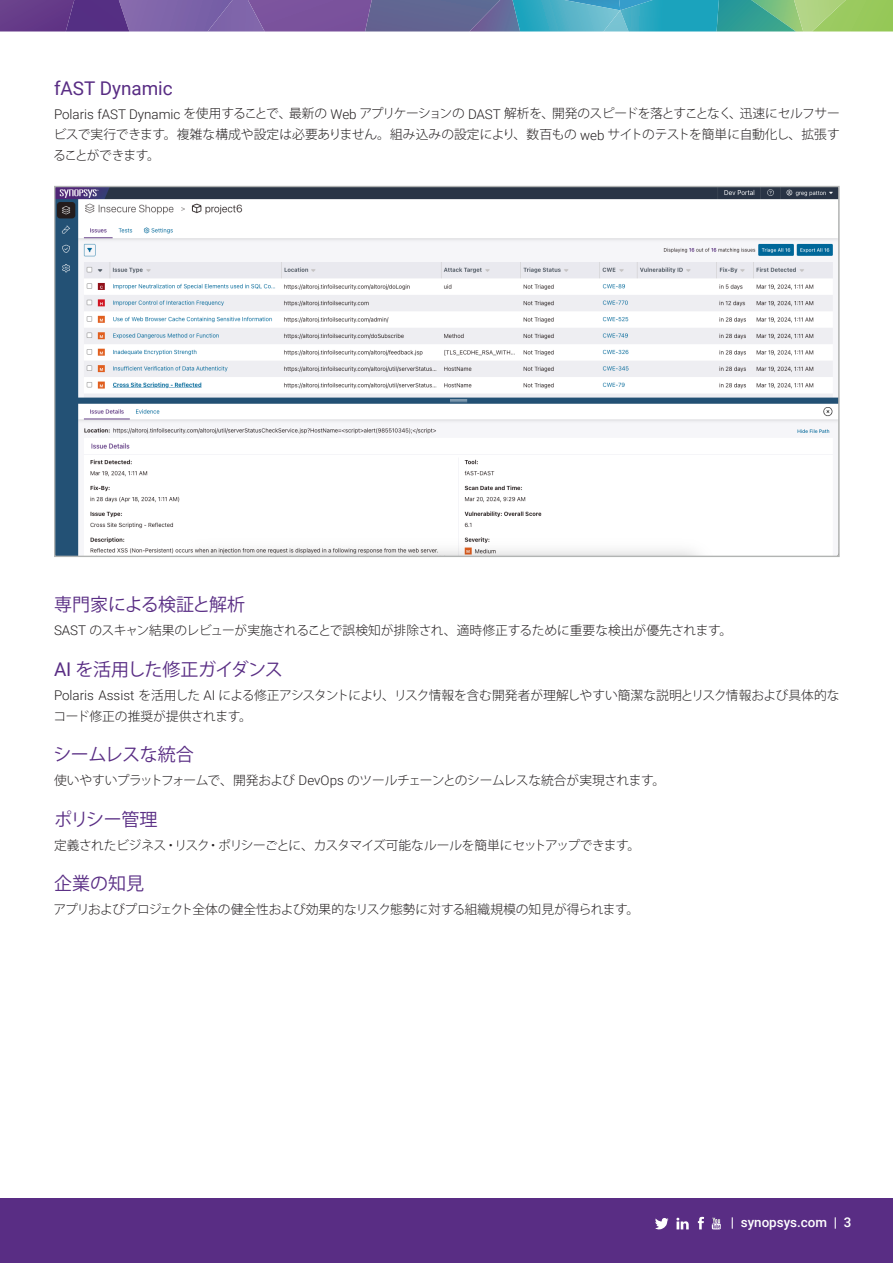
<style>
.page{position:relative;width:893px;height:1263px;background:#fff}
.page>*{position:absolute;margin:0;border:0;box-sizing:border-box;transform-origin:0 0}
.t1{font:18.9px "Roboto";color:#592d84}
.t2{font:18px "Koz Go Pro";letter-spacing:-.03em;color:#592d84}
.t3{font:500 13.35px "Roboto";color:#fff}
.t4{font:300 12.75px/21px "Koz Go Pro";letter-spacing:-.03em;color:#231f20;text-align:justify}
.t5{font:300 12.75px "Koz Go Pro";letter-spacing:-.01em;color:#231f20}
.s1{font-family:"Roboto";font-size:13.35px}
.s2{font-family:"Roboto";font-size:18.9px}
</style>
<div class="page">
<div style="left:0;top:1198px;width:893px;height:65px;background:#592d84"></div>
<svg style="left:655px;top:1218px;width:13px;height:12px"></svg>
<svg style="left:698px;top:1216px;width:6px;height:13px"></svg>
<svg style="left:712px;top:1218px;width:9px;height:11px"></svg>
<svg style="left:676px;top:1218px;width:13px;height:11px"></svg>
<svg style="left:0;top:0;width:893px;height:32px;background:#667f9d"></svg>
<img style="left:56px;top:188px;width:782px;height:367px">
<h1 class="t1" style="left:54px;top:75px;width:120px">fAST Dynamic</h1>
<p class="t4" style="left:53px;top:103px;width:788px"><span class="s1">Polaris fAST Dynamic</span> を使用することで、最新の <span class="s1">Web</span> アプリケーションの <span class="s1">DAST</span> 解析を、開発のスピードを落とすことなく、迅速にセルフサービスで実行できます。複雑な構成や設定は必要ありません。組み込みの設定により、数百もの <span class="s1">web</span> サイトのテストを簡単に自動化し、拡張することができます。</p>
<h2 class="t2" style="left:54px;top:593px;width:193px">専門家による検証と解析</h2>
<p class="t5" style="left:54px;top:622px;width:680px"><span class="s1">SAST</span> のスキャン結果のレビューが実施されることで誤検知が排除され、適時修正するために重要な検出が優先されます。</p>
<h2 class="t2" style="left:54px;top:657px;width:230px"><span class="s2">AI</span> を活用した修正ガイダンス</h2>
<p class="t4" style="left:53px;top:685px;width:788px"><span class="s1">Polaris Assist</span> を活用した <span class="s1">AI</span> による修正アシスタントにより、リスク情報を含む開発者が理解しやすい簡潔な説明とリスク情報および具体的なコード修正の推奨が提供されます。</p>
<h2 class="t2" style="left:53px;top:743px;width:142px">シームレスな統合</h2>
<p class="t4" style="left:54px;top:770px;width:613px">使いやすいプラットフォームで、開発および <span class="s1">DevOps</span> のツールチェーンとのシームレスな統合が実現されます。</p>
<h2 class="t2" style="left:54px;top:807px;width:105px">ポリシー管理</h2>
<p class="t4" style="left:54px;top:835px;width:588px">定義されたビジネス・リスク・ポリシーごとに、カスタマイズ可能なルールを簡単にセットアップできます。</p>
<h2 class="t2" style="left:54px;top:872px;width:92px">企業の知見</h2>
<p class="t4" style="left:53px;top:899px;width:587px">アプリおよびプロジェクト全体の健全性および効果的なリスク態勢に対する組織規模の知見が得られます。</p>
<p class="t3" style="left:731px;top:1212px;width:122px">| synopsys.com | 3</p>
</div>
